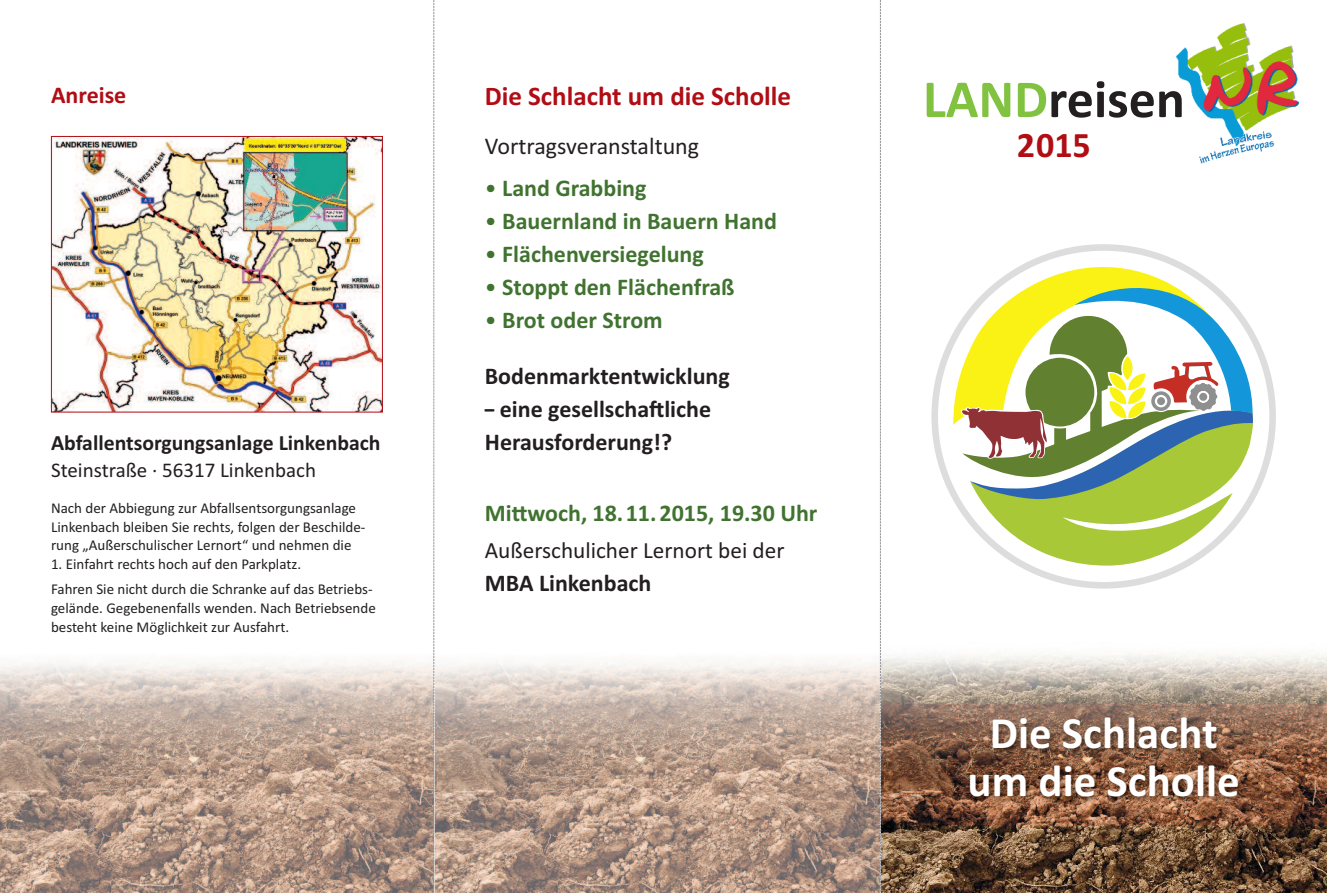
<style>
.page{position:relative;width:1327px;height:893px;background:#fff}
.page>*{position:absolute;margin:0;border:0;box-sizing:border-box;transform-origin:0 0}
.t1{font:700 54px "Calibri";color:#231f20}
.t2{font:700 45px/48px "Calibri";color:#fff;text-align:center}
.t3{font:700 36px "Calibri";color:#b00d15}
.t4{font:700 27px "Calibri";color:#b00d15}
.t5{font:700 24px "Calibri";color:#417330}
.t6{font:700 24px/33px "Calibri";color:#231f20;scale:.8 1}
.t7{font:700 24px "Calibri";color:#231f20}
.t8{font:24px "Calibri";color:#231f20}
.t9{font:700 24px "Calibri";color:#b00d15}
.t10{font:23.25px "Calibri";color:#231f20}
.t11{font:700 21.75px "Calibri";color:#231f20}
.t12{font:21px "Calibri";color:#231f20}
.t13{font:15px/18.8px "Calibri";color:#231f20}
.s1{color:#81c340}
.s2{font-weight:400}
</style>
<div class="page">
<img style="left:0;top:536px;width:1327px;height:357px">
<img style="left:1175px;top:23px;width:124px;height:141px">
<svg style="left:433px;top:0;width:1px;height:893px"></svg>
<svg style="left:880px;top:0;width:1px;height:893px"></svg>
<svg style="left:970px;top:499px;width:283px;height:67px;fill:#a8c838"></svg>
<svg style="left:953px;top:261px;width:300px;height:238px"></svg>
<img style="left:53px;top:138px;width:328px;height:272px">
<div style="left:51px;top:136px;width:332px;height:276px;border:1px solid #b00d15"></div>
<img style="left:875px;top:704px;width:452px;height:120px">
<img style="left:880px;top:704px;width:1px;height:120px">
<h3 class="t9" style="left:51px;top:81px;width:77px">Anreise</h3>
<h3 class="t4" style="left:485px;top:80px;width:308px">Die Schlacht um die Scholle</h3>
<h1 class="t1" style="left:923px;top:67px;width:263px"><span class="s1">LAND</span>reisen</h1>
<h3 class="t8" style="left:485px;top:132px;width:216px">Vortragsveranstaltung</h3>
<h3 class="t3" style="left:1017px;top:123px;width:75px">2015</h3>
<h3 class="t5" style="left:485px;top:173px;width:163px"><span class="s2">•</span> Land Grabbing</h3>
<h3 class="t5" style="left:485px;top:206px;width:294px"><span class="s2">•</span> Bauernland in Bauern Hand</h3>
<h3 class="t5" style="left:485px;top:239px;width:220px"><span class="s2">•</span> Flächenversiegelung</h3>
<h3 class="t5" style="left:485px;top:272px;width:251px"><span class="s2">•</span> Stoppt den Flächenfraß</h3>
<h3 class="t5" style="left:485px;top:305px;width:179px"><span class="s2">•</span> Brot oder Strom</h3>
<h3 class="t7" style="left:485px;top:361px;width:246px">Bodenmarktentwicklung</h3>
<h3 class="t6" style="left:485px;top:392px;width:284px">– eine gesellschaftliche<br>Herausforderung!?</h3>
<h3 class="t11" style="left:51px;top:430px;width:331px">Abfallentsorgungsanlage Linkenbach</h3>
<h3 class="t12" style="left:51px;top:457px;width:267px">Steinstraße · 56317 Linkenbach</h3>
<p class="t13" style="left:51px;top:498px;width:316px">Nach der Abbiegung zur Abfallsentsorgungsanlage<br>Linkenbach bleiben Sie rechts, folgen der Beschilde&shy;rung „Außerschulischer Lernort“ und nehmen die</p>
<p class="t13" style="left:51px;top:551px;width:323px;line-height:25.2px">1. Einfahrt rechts hoch auf den Parkplatz.<br>Fahren Sie nicht durch die Schranke auf das Betriebs-</p>
<p class="t13" style="left:51px;top:598px;width:326px">gelände. Gegebenenfalls wenden. Nach Betriebsende besteht keine Möglichkeit zur Ausfahrt.</p>
<h3 class="t5" style="left:485px;top:499px;width:334px">Mittwoch, 18.11.2015, 19.30 Uhr</h3>
<h3 class="t10" style="left:485px;top:537px;width:301px">Außerschulicher Lernort bei der</h3>
<h3 class="t7" style="left:485px;top:569px;width:168px">MBA Linkenbach</h3>
<h2 class="t2" style="left:967px;top:709px;width:274px">Die Schlacht um die Scholle</h2>
</div>
